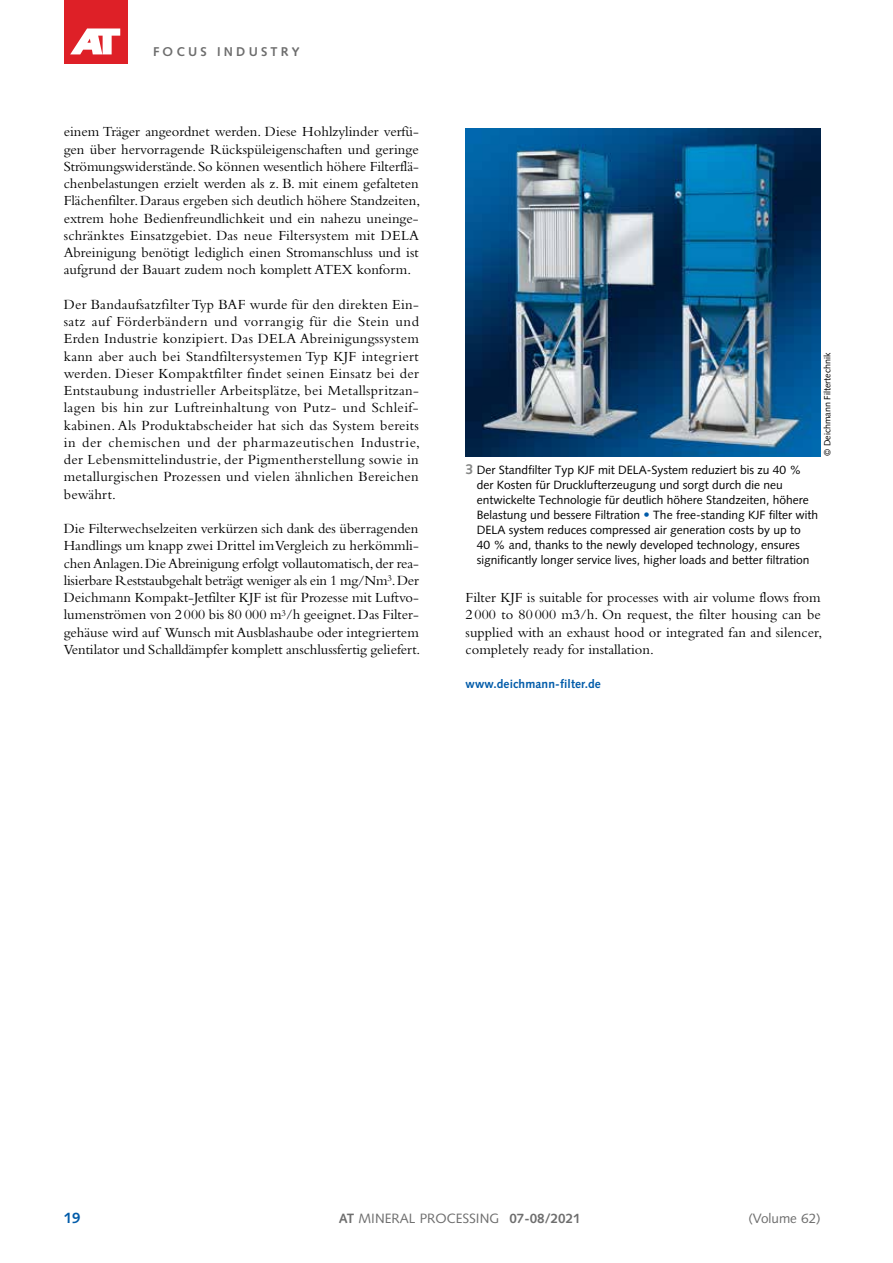
<style>
.page{position:relative;width:893px;height:1263px;background:#fff}
.page>*{position:absolute;margin:0;border:0;box-sizing:border-box;transform-origin:0 0}
.t1{font:700 15px "Syntax LT Std";color:#005ba9}
.t2{font:14.55px/17.2px "Bembo Std";color:#000;text-align:justify}
.t3{font:13.5px "Syntax LT Std";color:#6e6e6e}
.t4{font:700 13.5px "Syntax LT Std";color:#6e6e6e}
.t5{font:700 12.75px "Syntax LT Std";letter-spacing:.25em;color:#6e6e6e}
.t6{font:12px/15px "Syntax LT Std";color:#000}
.t7{font:700 12px "Syntax LT Std";letter-spacing:.01em;color:#005ba9}
.t8{font:9px "Syntax LT Std";color:#000}
.s1{font-weight:700;font-size:14.25px;color:#868786}
.s2{font-weight:700;font-size:12.75px;color:#005ba9}
.s3{font-weight:700}
</style>
<div class="page">
<div style="left:64px;top:0;width:64px;height:64px;background:#de2027"></div>
<svg style="left:70px;top:28px;width:50px;height:26px"></svg>
<img style="left:466px;top:129px;width:355px;height:327px">
<p class="t5" style="left:153px;top:45px;width:148px">FOCUS INDUSTRY</p>
<p class="t2" style="left:64px;top:123px;width:358px">einem Träger angeordnet werden. Diese Hohlzylinder verfü&shy;gen über hervorragende Rückspüleigenschaften und geringe Strömungswiderstände. So können wesentlich höhere Filterflä&shy;chenbelastungen erzielt werden als z. B. mit einem gefalteten Flächenfilter. Daraus ergeben sich deutlich höhere Standzeiten, extrem hohe Bedienfreundlichkeit und ein nahezu uneinge&shy;schränktes Einsatzgebiet. Das neue Filtersystem mit DELA Abreinigung benötigt lediglich einen Stromanschluss und ist aufgrund der Bauart zudem noch komplett ATEX konform.</p>
<p class="t2" style="left:64px;top:295px;width:358px">Der Bandaufsatzfilter Typ BAF wurde für den direkten Ein&shy;satz auf Förderbändern und vorrangig für die Stein und Erden Industrie konzipiert. Das DELA Abreinigungssystem kann aber auch bei Standfiltersystemen Typ KJF integriert werden. Dieser Kompaktfilter findet seinen Einsatz bei der Entstaubung industrieller Arbeitsplätze, bei Metallspritzan&shy;lagen bis hin zur Luftreinhaltung von Putz- und Schleif&shy;kabinen. Als Produktabscheider hat sich das System bereits in der chemischen und der pharmazeutischen Industrie, der Lebensmittelindustrie, der Pigmentherstellung sowie in metallurgischen Prozessen und vielen ähnlichen Bereichen bewährt.</p>
<p class="t2" style="left:64px;top:520px;width:358px;text-align:left">Die Filterwechselzeiten verkürzen sich dank des überragenden Handlings um knapp zwei Drittel im Vergleich zu herkömmli&shy;chen Anlagen. Die Abreinigung erfolgt vollautomatisch, der rea&shy;lisierbare Reststaubgehalt beträgt weniger als ein 1 mg/Nm<sup>3</sup>. Der Deichmann Kompakt-Jetfilter KJF ist für Prozesse mit Luftvo&shy;lumenströmen von 2 000 bis 80 000 m<sup>3</sup>/h geeignet. Das Filter&shy;gehäuse wird auf Wunsch mit Ausblashaube oder integriertem Ventilator und Schalldämpfer komplett anschlussfertig geliefert.</p>
<p class="t8" style="left:822px;top:456px;width:105px;rotate:-90deg">© Deichmann Filtertechnik</p>
<p class="t6" style="left:477px;top:462px;width:343px;text-indent:-11px"><span class="s1">3</span> Der Standfilter Typ KJF mit DELA-System reduziert bis zu 40 % der Kosten für Drucklufterzeugung und sorgt durch die neu entwickelte Technologie für deutlich höhere Standzeiten, höhere Belastung und bessere Filtration <span class="s2">•</span> The free-standing KJF filter with DELA system reduces compressed air generation costs by up to<br>40 % and, thanks to the newly developed technology, ensures significantly longer service lives, higher loads and better filtration</p>
<p class="t2" style="left:466px;top:589px;width:358px">Filter KJF is suitable for processes with air volume flows from 2 000 to 80 000 m3/h. On request, the filter housing can be supplied with an exhaust hood or integrated fan and silencer, completely ready for installation.</p>
<p class="t7" style="left:466px;top:677px;width:137px">www.deichmann-filter.de</p>
<p class="t1" style="left:64px;top:1209px;width:18px">19</p>
<p class="t4" style="left:509px;top:1211px;width:73px">07-08/2021</p>
<p class="t3" style="left:339px;top:1210px;width:162px"><span class="s3">AT</span> MINERAL PROCESSING</p>
<p class="t3" style="left:748px;top:1210px;width:74px">(Volume 62)</p>
</div>
